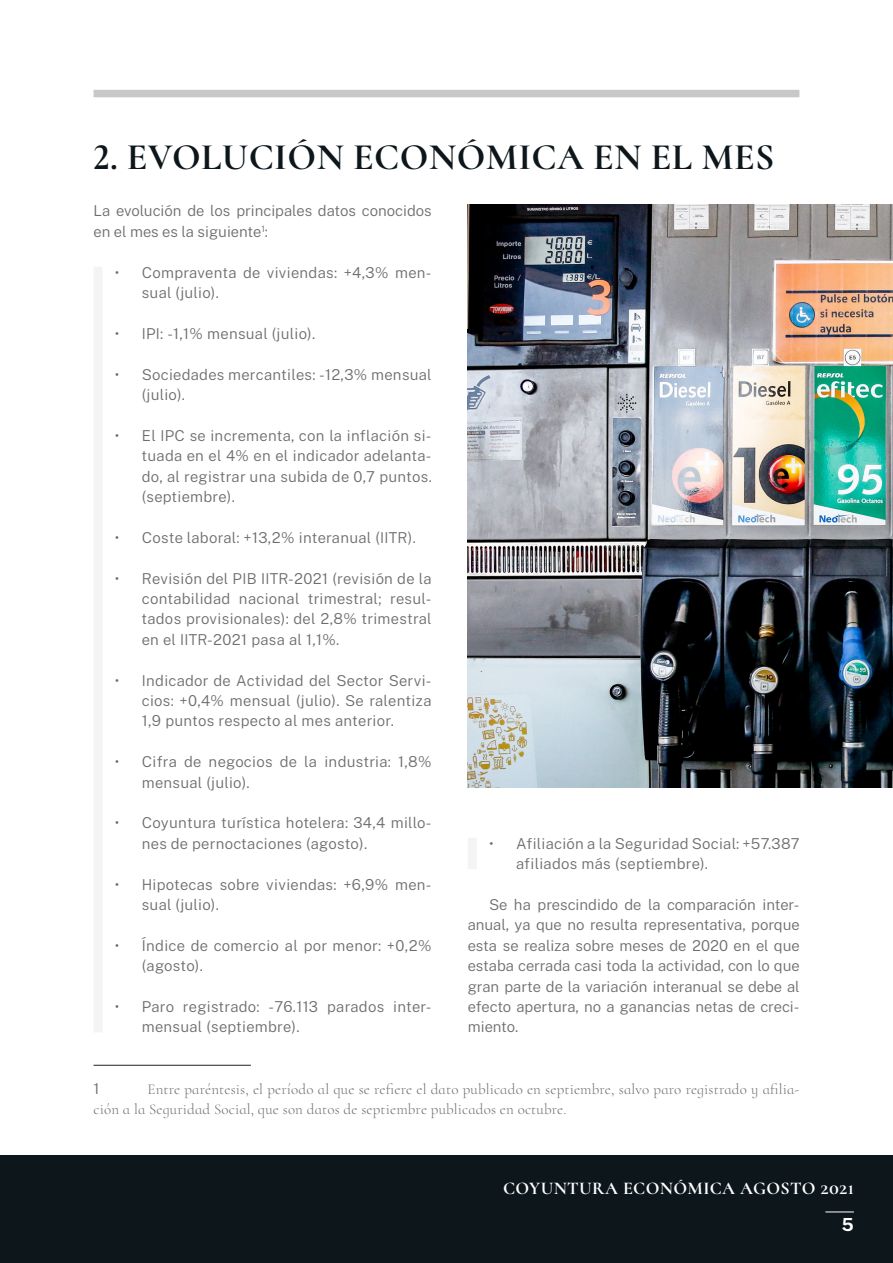
<style>
.page{position:relative;width:893px;height:1263px;background:#fff}
.page>*{position:absolute;margin:0;border:0;box-sizing:border-box;transform-origin:0 0}
.t1{font:700 37.5px "Cormorant";letter-spacing:.01em;color:#0c161b}
.t2{font:700 18px "Cormorant";letter-spacing:.02em;color:#fff}
.t3{font:700 18px "Public Sans";color:#fff}
.Parrafo{font:300 15px/20.4px "Public Sans";letter-spacing:.02em;color:#6c6d70}
.Parrafo_1{font:300 15px/20.4px "Cormorant Infant";letter-spacing:.01em;color:#6c6d70}
.Parrafo-2{font:300 15px/20.4px "Public Sans";color:#6c6d70}
.Parrafo_1-2{font:300 15px "Public Sans";color:#6c6d70}
</style>
<div class="page">
<div style="left:0;top:1155px;width:893px;height:108px;background:#0c161b"></div>
<svg style="left:825px;top:1212px;width:29px;height:1px"></svg>
<div style="left:94px;top:90px;width:705px;height:7px;background:#c8c8c8"></div>
<img style="left:468px;top:204px;width:425px;height:584px">
<div style="left:94px;top:267px;width:9px;height:765px;background:#f4f4f4"></div>
<div style="left:468px;top:838px;width:9px;height:31px;background:#f4f4f4"></div>
<hr style="left:94px;top:1065px;width:157px;height:1px;background:#231f20">
<p class="t1" style="left:94px;top:134px;width:682px">2. EVOLUCIÓN ECONÓMICA EN EL MES</p>
<p class="Parrafo-2" style="left:94px;top:200px;width:340px">La evolución de los principales datos conocidos en el mes es la siguiente<sup>1</sup>:</p>
<p class="Parrafo" style="left:142px;top:261px;width:291px;text-indent:-27px">• Compraventa de viviendas: +4,3% men&shy;sual (julio).</p>
<p class="Parrafo" style="left:115px;top:322px;width:202px">• IPI: -1,1% mensual (julio).</p>
<p class="Parrafo" style="left:142px;top:363px;width:291px;text-indent:-27px">• Sociedades mercantiles: -12,3% mensual (julio).</p>
<p class="Parrafo" style="left:142px;top:424px;width:292px;text-align:justify;text-indent:-27px">• El IPC se incrementa, con la inflación si&shy;tuada en el 4% en el indicador adelanta&shy;do, al registrar una subida de 0,7 puntos. (septiembre).</p>
<p class="Parrafo" style="left:115px;top:526px;width:303px">• Coste laboral: +13,2% interanual (IITR).</p>
<p class="Parrafo" style="left:142px;top:567px;width:291px;text-align:justify;text-indent:-27px">• Revisión del PIB IITR-2021 (revisión de la contabilidad nacional trimestral; resul&shy;tados provisionales): del 2,8% trimestral en el IITR-2021 pasa al 1,1%.</p>
<p class="Parrafo" style="left:142px;top:669px;width:291px;text-align:justify;text-indent:-27px">• Indicador de Actividad del Sector Servi&shy;cios: +0,4% mensual (julio). Se ralentiza 1,9 puntos respecto al mes anterior.</p>
<p class="Parrafo" style="left:142px;top:751px;width:291px;text-indent:-27px">• Cifra de negocios de la industria: 1,8% mensual (julio).</p>
<p class="Parrafo" style="left:142px;top:812px;width:291px;text-indent:-27px">• Coyuntura turística hotelera: 34,4 millo&shy;nes de pernoctaciones (agosto).</p>
<p class="Parrafo" style="left:142px;top:873px;width:291px;text-indent:-27px">• Hipotecas sobre viviendas: +6,9% men&shy;sual (julio).</p>
<p class="Parrafo" style="left:142px;top:934px;width:291px;text-indent:-27px">• Índice de comercio al por menor: +0,2% (agosto).</p>
<p class="Parrafo" style="left:142px;top:996px;width:291px;text-indent:-27px">• Paro registrado: -76.113 parados inter&shy;mensual (septiembre).</p>
<p class="Parrafo" style="left:516px;top:832px;width:285px;text-indent:-27px">• Afiliación a la Seguridad Social: +57.387 afiliados más (septiembre).</p>
<p class="Parrafo" style="left:468px;top:894px;width:333px;text-align:justify;text-indent:21px">Se ha prescindido de la comparación inter&shy;anual, ya que no resulta representativa, porque esta se realiza sobre meses de 2020 en el que estaba cerrada casi toda la actividad, con lo que gran parte de la variación interanual se debe al efecto apertura, no a ganancias netas de creci&shy;miento.</p>
<p class="Parrafo_1" style="left:94px;top:1079px;width:707px;text-indent:54px">Entre paréntesis, el período al que se refiere el dato publicado en septiembre, salvo paro registrado y afilia&shy;ción a la Seguridad Social, que son datos de septiembre publicados en octubre.</p>
<p class="Parrafo_1-2" style="left:94px;top:1077px;width:7px">1</p>
<p class="t2" style="left:503px;top:1177px;width:352px">COYUNTURA ECONÓMICA AGOSTO 2021</p>
<p class="t3" style="left:842px;top:1210px;width:14px">5</p>
</div>
